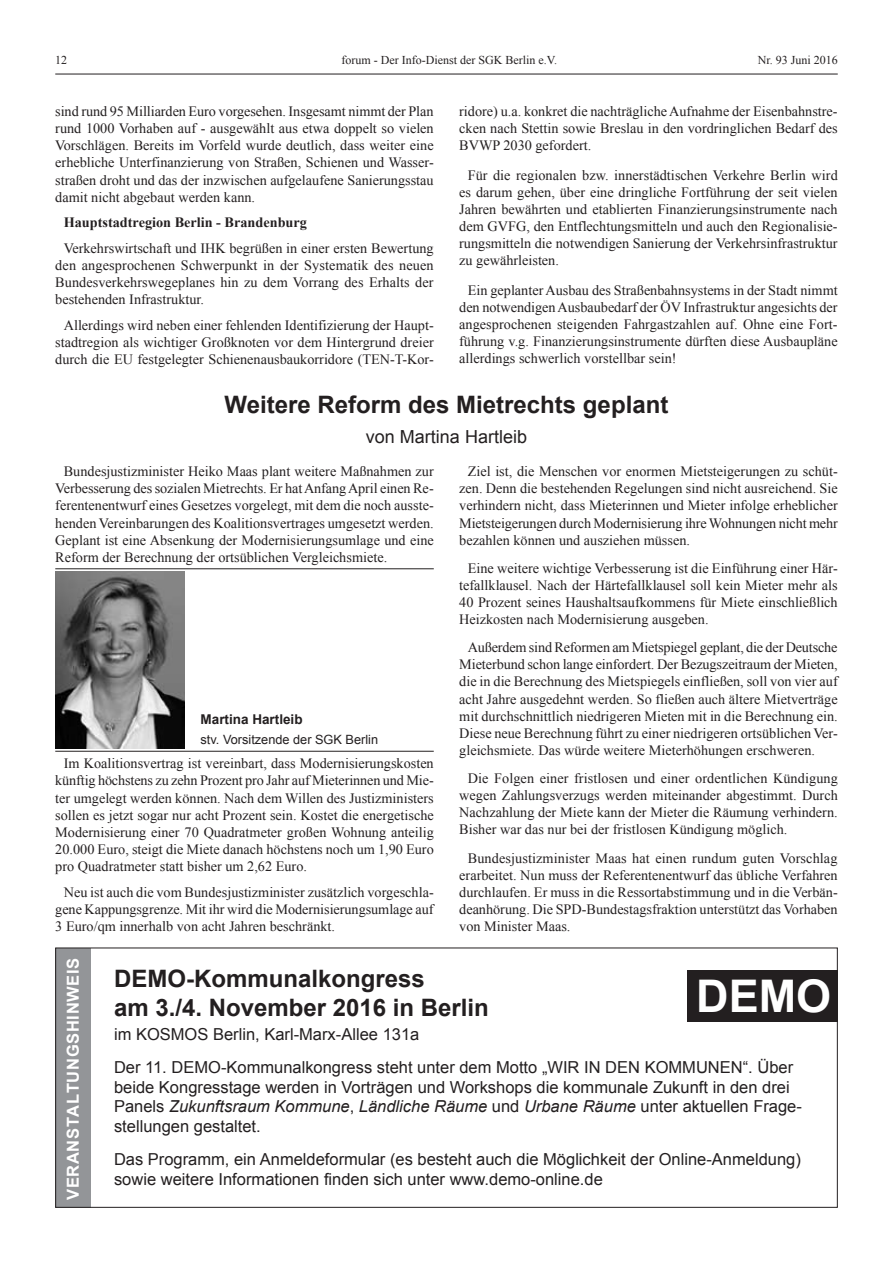
<style>
.page{position:relative;width:893px;height:1263px;background:#fff}
.page>*{position:absolute;margin:0;border:0;box-sizing:border-box;transform-origin:0 0}
.t1{font:700 45px "Arial";color:#fff}
.t2{font:700 24px/28.8px "Arial";color:#231f20}
.t3{font:18px "Arial";color:#231f20}
.t4{font:16.5px/19.8px "Arial";color:#231f20}
.t5{font:700 16.5px "Arial";letter-spacing:.04em;color:#fff}
.t6{font:14.25px/17.1px "Times New Roman";color:#231f20;text-align:justify}
.t7{font:700 14.25px "Times New Roman";color:#231f20}
.t8{font:700 13.5px "Arial";color:#231f20}
.t9{font:12.75px "Arial";color:#231f20}
.t10{font:12px "Times New Roman";color:#231f20}
.s1{font-style:italic}
</style>
<div class="page">
<hr style="left:55px;top:74px;width:783px;height:1px;background:#231f20">
<div style="left:55px;top:948px;width:36px;height:260px;background:#939598"></div>
<div style="left:687px;top:970px;width:151px;height:52px;background:#231f20"></div>
<hr style="left:55px;top:568px;width:379px;height:1px;background:#231f20">
<hr style="left:55px;top:751px;width:379px;height:1px;background:#231f20">
<img style="left:55px;top:571px;width:130px;height:177px">
<p class="t10" style="left:55px;top:52px;width:13px">12</p>
<p class="t10" style="left:342px;top:52px;width:217px">forum - Der Info-Dienst der SGK Berlin e.V.</p>
<p class="t10" style="left:758px;top:52px;width:82px">Nr. 93 Juni 2016</p>
<p class="t6" style="left:55px;top:103px;width:380px">sind rund 95 Milliarden Euro vorgesehen. Insgesamt nimmt der Plan rund 1000 Vorhaben auf - ausgewählt aus etwa doppelt so vielen Vorschlägen. Bereits im Vorfeld wurde deutlich, dass weiter eine erhebliche Unterfinanzierung von Straßen, Schienen und Wasser&shy;straßen droht und das der inzwischen aufgelaufene Sanierungsstau damit nicht abgebaut werden kann.</p>
<p class="t7" style="left:64px;top:213px;width:245px">Hauptstadtregion Berlin - Brandenburg</p>
<p class="t6" style="left:55px;top:239px;width:380px;text-indent:8px">Verkehrswirtschaft und IHK begrüßen in einer ersten Bewertung den angesprochenen Schwerpunkt in der Systematik des neuen Bundesverkehrswegeplanes hin zu dem Vorrang des Erhalts der bestehenden Infrastruktur.</p>
<p class="t6" style="left:55px;top:316px;width:380px;text-align:center">Allerdings wird neben einer fehlenden Identifizierung der Haupt&shy;stadtregion als wichtiger Großknoten vor dem Hintergrund dreier durch die EU festgelegter Schienenausbaukorridore (TEN-T-Kor-</p>
<p class="t6" style="left:459px;top:103px;width:380px">ridore) u.a. konkret die nachträgliche Aufnahme der Eisenbahnstre&shy;cken nach Stettin sowie Breslau in den vordringlichen Bedarf des BVWP 2030 gefordert.</p>
<p class="t6" style="left:459px;top:166px;width:380px;text-indent:8px">Für die regionalen bzw. innerstädtischen Verkehre Berlin wird es darum gehen, über eine dringliche Fortführung der seit vielen Jahren bewährten und etablierten Finanzierungsinstrumente nach dem GVFG, den Entflechtungsmitteln und auch den Regionalisie&shy;rungsmitteln die notwendigen Sanierung der Verkehrsinfrastruktur zu gewährleisten.</p>
<p class="t6" style="left:459px;top:281px;width:380px;text-indent:8px">Ein geplanter Ausbau des Straßenbahnsystems in der Stadt nimmt den notwendigen Ausbaubedarf der ÖV Infrastruktur angesichts der angesprochenen steigenden Fahrgastzahlen auf. Ohne eine Fort&shy;führung v.g. Finanzierungsinstrumente dürften diese Ausbaupläne allerdings schwerlich vorstellbar sein!</p>
<h2 class="t2" style="left:225px;top:391px;width:445px">Weitere Reform des Mietrechts geplant</h2>
<p class="t3" style="left:366px;top:425px;width:163px">von Martina Hartleib</p>
<p class="t6" style="left:55px;top:463px;width:380px;text-indent:8px">Bundesjustizminister Heiko Maas plant weitere Maßnahmen zur Verbesserung des sozialen Mietrechts. Er hat Anfang April einen Re&shy;ferentenentwurf eines Gesetzes vorgelegt, mit dem die noch ausste&shy;henden Vereinbarungen des Koalitionsvertrages umgesetzt werden.<br>Geplant ist eine Absenkung der Modernisierungsumlage und eine Reform der Berechnung der ortsüblichen Vergleichsmiete.</p>
<p class="t8" style="left:201px;top:710px;width:104px">Martina Hartleib</p>
<p class="t9" style="left:201px;top:731px;width:179px">stv. Vorsitzende der SGK Berlin</p>
<p class="t6" style="left:55px;top:755px;width:380px;text-indent:8px">Im Koalitionsvertrag ist vereinbart, dass Modernisierungskosten künftig höchstens zu zehn Prozent pro Jahr auf Mieterinnen und Mie&shy;ter umgelegt werden können. Nach dem Willen des Justizministers sollen es jetzt sogar nur acht Prozent sein. Kostet die energetische Modernisierung einer 70 Quadratmeter großen Wohnung anteilig 20.000 Euro, steigt die Miete danach höchstens noch um 1,90 Euro pro Quadratmeter statt bisher um 2,62 Euro.</p>
<p class="t6" style="left:55px;top:883px;width:380px;text-indent:8px">Neu ist auch die vom Bundesjustizminister zusätzlich vorgeschla&shy;gene Kappungsgrenze. Mit ihr wird die Modernisierungsumlage auf 3 Euro/qm innerhalb von acht Jahren beschränkt.</p>
<p class="t6" style="left:459px;top:463px;width:380px;text-indent:8px">Ziel ist, die Menschen vor enormen Mietsteigerungen zu schüt&shy;zen. Denn die bestehenden Regelungen sind nicht ausreichend. Sie verhindern nicht, dass Mieterinnen und Mieter infolge erheblicher Mietsteigerungen durch Modernisierung ihre Wohnungen nicht mehr bezahlen können und ausziehen müssen.</p>
<p class="t6" style="left:459px;top:559px;width:380px;text-indent:8px">Eine weitere wichtige Verbesserung ist die Einführung einer Här&shy;tefallklausel. Nach der Härtefallklausel soll kein Mieter mehr als 40 Prozent seines Haushaltsaufkommens für Miete einschließlich Heizkosten nach Modernisierung ausgeben.</p>
<p class="t6" style="left:459px;top:639px;width:380px;text-indent:8px">Außerdem sind Reformen am Mietspiegel geplant, die der Deutsche Mieterbund schon lange einfordert. Der Bezugszeitraum der Mieten, die in die Berechnung des Mietspiegels einfließen, soll von vier auf acht Jahre ausgedehnt werden. So fließen auch ältere Mietverträge mit durchschnittlich niedrigeren Mieten mit in die Berechnung ein.<br>Diese neue Berechnung führt zu einer niedrigeren ortsüblichen Ver&shy;gleichsmiete. Das würde weitere Mieterhöhungen erschweren.</p>
<p class="t6" style="left:459px;top:769px;width:380px;text-indent:8px">Die Folgen einer fristlosen und einer ordentlichen Kündigung wegen Zahlungsverzugs werden miteinander abgestimmt. Durch Nachzahlung der Miete kann der Mieter die Räumung verhindern.<br>Bisher war das nur bei der fristlosen Kündigung möglich.</p>
<p class="t6" style="left:459px;top:849px;width:380px;text-indent:8px">Bundesjustizminister Maas hat einen rundum guten Vorschlag erarbeitet. Nun muss der Referentenentwurf das übliche Verfahren durchlaufen. Er muss in die Ressortabstimmung und in die Verbän&shy;deanhörung. Die SPD-Bundestagsfraktion unterstützt das Vorhaben von Minister Maas.</p>
<p class="t5" style="left:62px;top:1200px;width:244px;rotate:-90deg">VERANSTALTUNGSHINWEIS</p>
<h2 class="t2" style="left:114px;top:965px;width:376px">DEMO-Kommunalkongress<br>am 3./4. November 2016 in Berlin</h2>
<h1 class="t1" style="left:696px;top:966px;width:136px">DEMO</h1>
<p class="t4" style="left:114px;top:1018px;width:681px;line-height:32.5px">im KOSMOS Berlin, Karl-Marx-Allee 131a<br>Der 11. DEMO-Kommunalkongress steht unter dem Motto „WIR IN DEN KOMMUNEN“. Über</p>
<p class="t4" style="left:114px;top:1077px;width:689px">beide Kongresstage werden in Vorträgen und Workshops die kommunale Zukunft in den drei<br>Panels <span class="s1">Zukunftsraum Kommune</span>, <span class="s1">Ländliche Räume</span> und <span class="s1">Urbane Räume</span> unter aktuellen Frage&shy;stellungen gestaltet.</p>
<p class="t4" style="left:114px;top:1149px;width:688px">Das Programm, ein Anmeldeformular (es besteht auch die Möglichkeit der Online-Anmeldung) sowie weitere Informationen finden sich unter www.demo-online.de</p>
</div>
